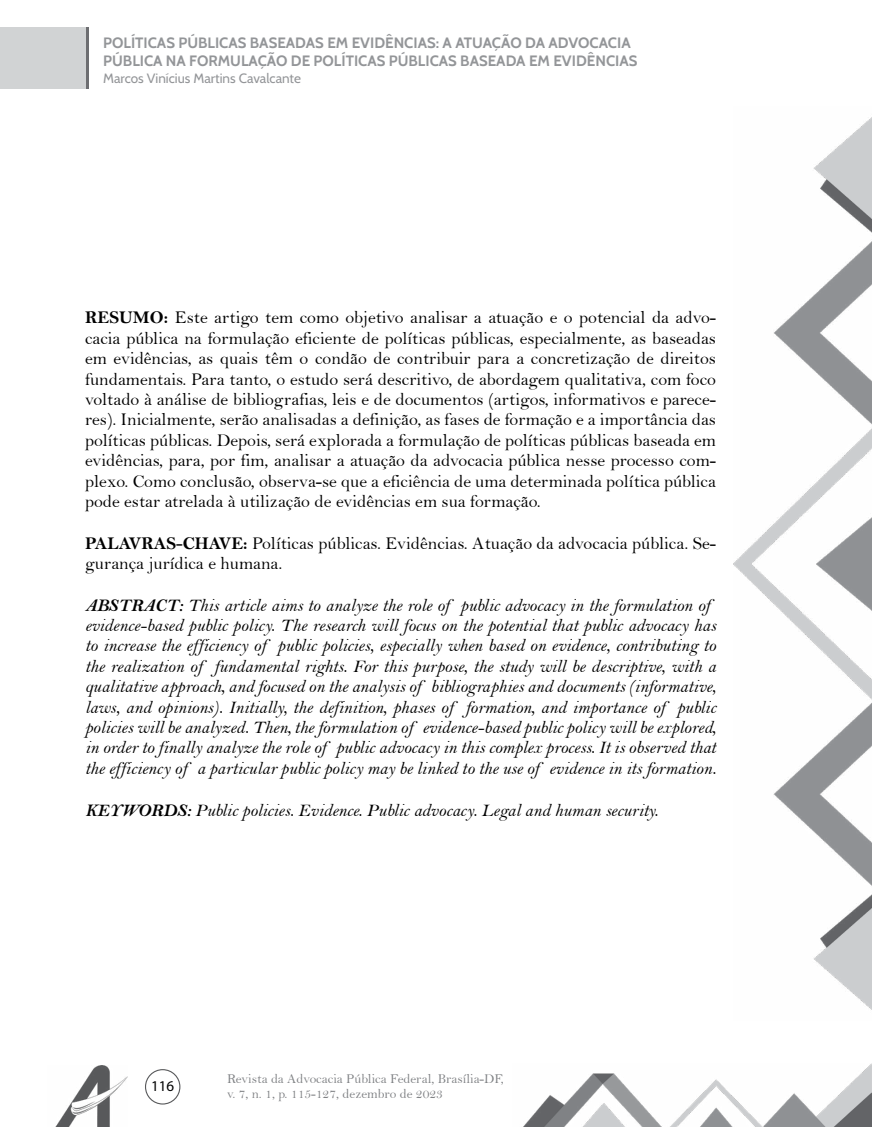
<style>
.page{position:relative;width:872px;height:1127px;background:#fff}
.page>*{position:absolute;margin:0;border:0;box-sizing:border-box;transform-origin:0 0}
.t1{font:18px/20.4px "Bell";color:#000;text-align:justify}
.t2{font:18px/20.4px "Bell MT Italic";color:#000}
.t3{font:700 15px/18px "Cabin";color:#939598}
.t4{font:15px "Myriad Pro";color:#000}
.t5{font:13.5px/15px "Bell";color:#808285}
.t6{font:13.5px "Cabin";color:#939598}
.s1{font-family:"Bell MT Bold"}
.s2{font-family:"Bell";font-weight:700;font-style:italic}
</style>
<div class="page">
<img style="left:55px;top:1066px;width:72px;height:61px">
<div style="left:145px;top:1069px;width:35px;height:35px;border:1px solid #58595b;border-radius:50%"></div>
<img style="left:523px;top:1063px;width:349px;height:64px">
<img style="left:733px;top:117px;width:139px;height:893px">
<hr style="left:85px;top:28px;width:3px;height:61px;background:#6d6e71">
<div style="left:0;top:28px;width:85px;height:61px;background:#d1d3d4"></div>
<p class="t3" style="left:103px;top:34px;width:536px">POLÍTICAS PÚBLICAS BASEADAS EM EVIDÊNCIAS: A ATUAÇÃO DA ADVOCACIA<br>PÚBLICA NA FORMULAÇÃO DE POLÍTICAS PÚBLICAS BASEADA EM EVIDÊNCIAS</p>
<p class="t6" style="left:103px;top:70px;width:199px">Marcos Vinícius Martins Cavalcante</p>
<p class="t1" style="left:85px;top:307px;width:632px"><span class="s1">RESUMO:</span> Este artigo tem como objetivo analisar a atuação e o potencial da advo&shy;cacia pública na formulação eficiente de políticas públicas, especialmente, as baseadas em evidências, as quais têm o condão de contribuir para a concretização de direitos fundamentais. Para tanto, o estudo será descritivo, de abordagem qualitativa, com foco voltado à análise de bibliografias, leis e de documentos (artigos, informativos e parece&shy;res). Inicialmente, serão analisadas a definição, as fases de formação e a importância das políticas públicas. Depois, será explorada a formulação de políticas públicas baseada em evidências, para, por fim, analisar a atuação da advocacia pública nesse processo com&shy;plexo. Como conclusão, observa-se que a eficiência de uma determinada política pública pode estar atrelada à utilização de evidências em sua formação.</p>
<p class="t1" style="left:85px;top:533px;width:632px"><span class="s1">PALAVRAS-CHAVE:</span> Políticas públicas. Evidências. Atuação da advocacia pública. Se&shy;gurança jurídica e humana.</p>
<p class="t2" style="left:85px;top:595px;width:632px"><span class="s2">ABSTRACT:</span> This article aims to analyze the role of public advocacy in the formulation of evidence-based public policy. The research will focus on the potential that public advocacy has to increase the efficiency of public policies, especially when based on evidence, contributing to the realization of fundamental rights. For this purpose, the study will be descriptive, with a qualitative approach, and focused on the analysis of bibliographies and documents (informative, laws, and opinions). Initially, the definition, phases of formation, and importance of public policies will be analyzed. Then, the formulation of evidence-based public policy will be explored, in order to finally analyze the role of public advocacy in this complex process. It is observed that the efficiency of a particular public policy may be linked to the use of evidence in its formation.</p>
<p class="t2" style="left:85px;top:799px;width:574px"><span class="s2">KEYWORDS:</span> Public policies. Evidence. Public advocacy. Legal and human security.</p>
<p class="t4" style="left:151px;top:1077px;width:25px">116</p>
<p class="t5" style="left:227px;top:1071px;width:278px">Revista da Advocacia Pública Federal, Brasília-DF, v. 7, n. 1, p. 115-127, dezembro de 2023</p>
</div>
